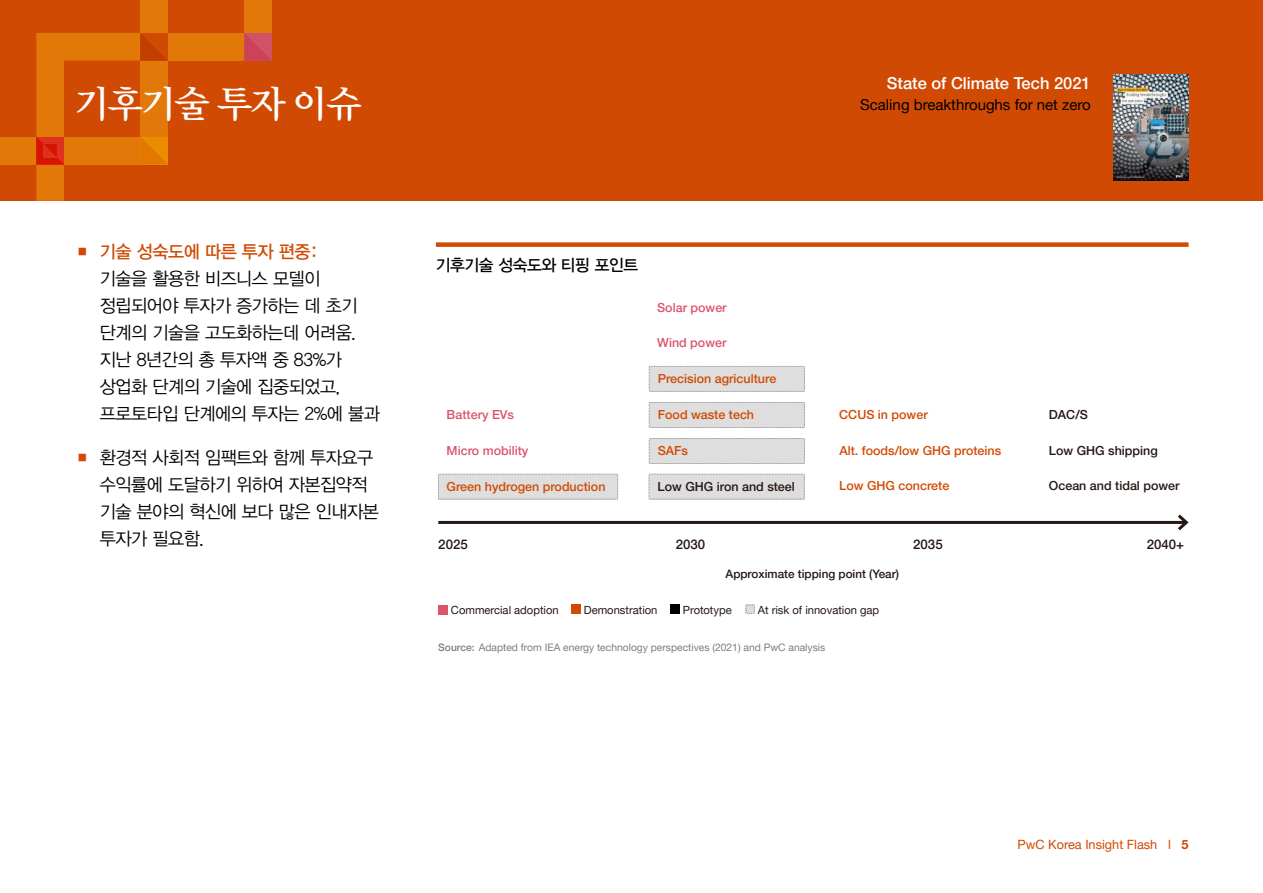
<style>
.page{position:relative;width:1263px;height:893px;background:#fff}
.page>*{position:absolute;margin:0;border:0;box-sizing:border-box;transform-origin:0 0}
.t1{font:37.5px "YDVY Mj O44";letter-spacing:-.05em;color:#fff}
.t2{font:18px/27px "YDVYGO32";letter-spacing:-.025em;color:#000}
.t3{font:18px "YDVYGO33";letter-spacing:-.025em;color:#d14a03}
.t4{font:500 16.5px "Helvetica Neue LT Pro";color:#fff}
.t5{font:16.5px "YDVYGO33";letter-spacing:-.025em;color:#000}
.t6{font:15px "Helvetica Neue LT Pro";color:#000}
.t7{font:500 13.2px "Helvetica Neue LT Pro";color:#241714}
.t8{font:12.75px "Helvetica Neue LT Pro";color:#d14a03}
.t9{font:500 12.45px "Helvetica Neue LT Pro";color:#d14a03}
.t10{font:500 12.45px "Helvetica Neue LT Pro";color:#241714}
.t11{font:500 12.45px "Helvetica Neue LT Pro";color:#db546b}
.t12{font:500 11.7px "Helvetica Neue LT Pro";color:#241714}
.t13{font:11.25px "Helvetica Neue LT Pro";color:#241714}
.t14{font:10.35px "Helvetica Neue LT Pro";color:#7d7d7d}
.s1{font-family:"YDVYGO32"}
.s2{color:#d14a03}
.s3{font-weight:500}
.s4{font-weight:700}
</style>
<div class="page">
<div style="left:0;top:0;width:1263px;height:201px;background:#d14a03"></div>
<div style="left:168px;top:33px;width:76px;height:28px;background:#e17808"></div>
<div style="left:244px;top:0;width:28px;height:33px;background:#e17808"></div>
<div style="left:140px;top:0;width:28px;height:137px;background:#e17808"></div>
<div style="left:0;top:137px;width:140px;height:27px;background:#e17808"></div>
<div style="left:244px;top:33px;width:28px;height:28px;background:linear-gradient(to right,#cc4158,#cf5165)"></div>
<svg style="left:36px;top:33px;width:132px;height:168px"></svg>
<img style="left:1114px;top:74px;width:74px;height:106px">
<div style="left:436px;top:242px;width:752px;height:5px;background:#d14a03"></div>
<div style="left:439px;top:605px;width:9px;height:9px;background:#db546b"></div>
<div style="left:572px;top:605px;width:9px;height:9px;background:#d14a03"></div>
<div style="left:670px;top:605px;width:10px;height:9px;background:#000"></div>
<svg style="left:745px;top:604px;width:10px;height:10px"></svg>
<svg style="left:438px;top:473px;width:180px;height:27px;background:#dbdbdb"></svg>
<svg style="left:648px;top:366px;width:157px;height:26px;background:#dadada"></svg>
<svg style="left:648px;top:402px;width:157px;height:26px;background:#dadada"></svg>
<svg style="left:648px;top:438px;width:157px;height:26px;background:#dadada"></svg>
<svg style="left:648px;top:473px;width:157px;height:27px;background:#dbdbdb"></svg>
<svg style="left:438px;top:514px;width:751px;height:17px"></svg>
<h1 class="t1" style="left:74px;top:78px;width:289px">기후기술 투자 이슈</h1>
<p class="t3" style="left:74px;top:239px;width:245px"><span class="s1">■</span> 기술 성숙도에 따른 투자 편중:</p>
<p class="t2" style="left:100px;top:264px;width:282px">기술을 활용한 비즈니스 모델이 정립되어야 투자가 증가하는 데 초기 단계의 기술을 고도화하는데 어려움. 지난 8년간의 총 투자액 중 83%가 상업화 단계의 기술에 집중되었고, 프로토타입 단계에의 투자는 2%에 불과</p>
<p class="t2" style="left:100px;top:443px;width:280px;text-indent:-26px"><span class="s2">■</span> 환경적 사회적 임팩트와 함께 투자요구 수익률에 도달하기 위하여 자본집약적 기술 분야의 혁신에 보다 많은 인내자본 투자가 필요함.</p>
<p class="t5" style="left:436px;top:254px;width:204px">기후기술 성숙도와 티핑 포인트</p>
<p class="t4" style="left:887px;top:73px;width:205px">State of Climate Tech 2021</p>
<p class="t6" style="left:860px;top:95px;width:232px">Scaling breakthroughs for net zero</p>
<p class="t11" style="left:657px;top:300px;width:71px">Solar power</p>
<p class="t11" style="left:657px;top:335px;width:71px">Wind power</p>
<p class="t9" style="left:658px;top:371px;width:120px">Precision agriculture</p>
<p class="t9" style="left:658px;top:407px;width:98px">Food waste tech</p>
<p class="t9" style="left:658px;top:443px;width:32px">SAFs</p>
<p class="t10" style="left:658px;top:479px;width:139px">Low GHG iron and steel</p>
<p class="t11" style="left:447px;top:407px;width:69px">Battery EVs</p>
<p class="t9" style="left:839px;top:407px;width:90px">CCUS in power</p>
<p class="t10" style="left:1049px;top:407px;width:40px">DAC/S</p>
<p class="t10" style="left:1049px;top:443px;width:110px">Low GHG shipping</p>
<p class="t10" style="left:1049px;top:478px;width:132px">Ocean and tidal power</p>
<p class="t11" style="left:447px;top:443px;width:83px">Micro mobility</p>
<p class="t9" style="left:839px;top:443px;width:163px">Alt. foods/low GHG proteins</p>
<p class="t9" style="left:839px;top:478px;width:111px">Low GHG concrete</p>
<p class="t9" style="left:447px;top:479px;width:160px">Green hydrogen production</p>
<p class="t7" style="left:438px;top:537px;width:31px">2025</p>
<p class="t7" style="left:676px;top:537px;width:31px">2030</p>
<p class="t7" style="left:913px;top:537px;width:31px">2035</p>
<p class="t7" style="left:1147px;top:537px;width:39px">2040+</p>
<p class="t12" style="left:725px;top:567px;width:175px">Approximate tipping point (Year)</p>
<p class="t13" style="left:451px;top:603px;width:109px">Commercial adoption</p>
<p class="t13" style="left:584px;top:603px;width:75px">Demonstration</p>
<p class="t13" style="left:683px;top:603px;width:51px">Prototype</p>
<p class="t13" style="left:758px;top:603px;width:123px">At risk of innovation gap</p>
<p class="t14" style="left:438px;top:641px;width:388px"><span class="s3">Source:</span> Adapted from IEA energy technology perspectives (2021) and PwC analysis</p>
<p class="t8" style="left:1017px;top:836px;width:172px">PwC Korea Insight Flash l <span class="s4">5</span></p>
</div>
